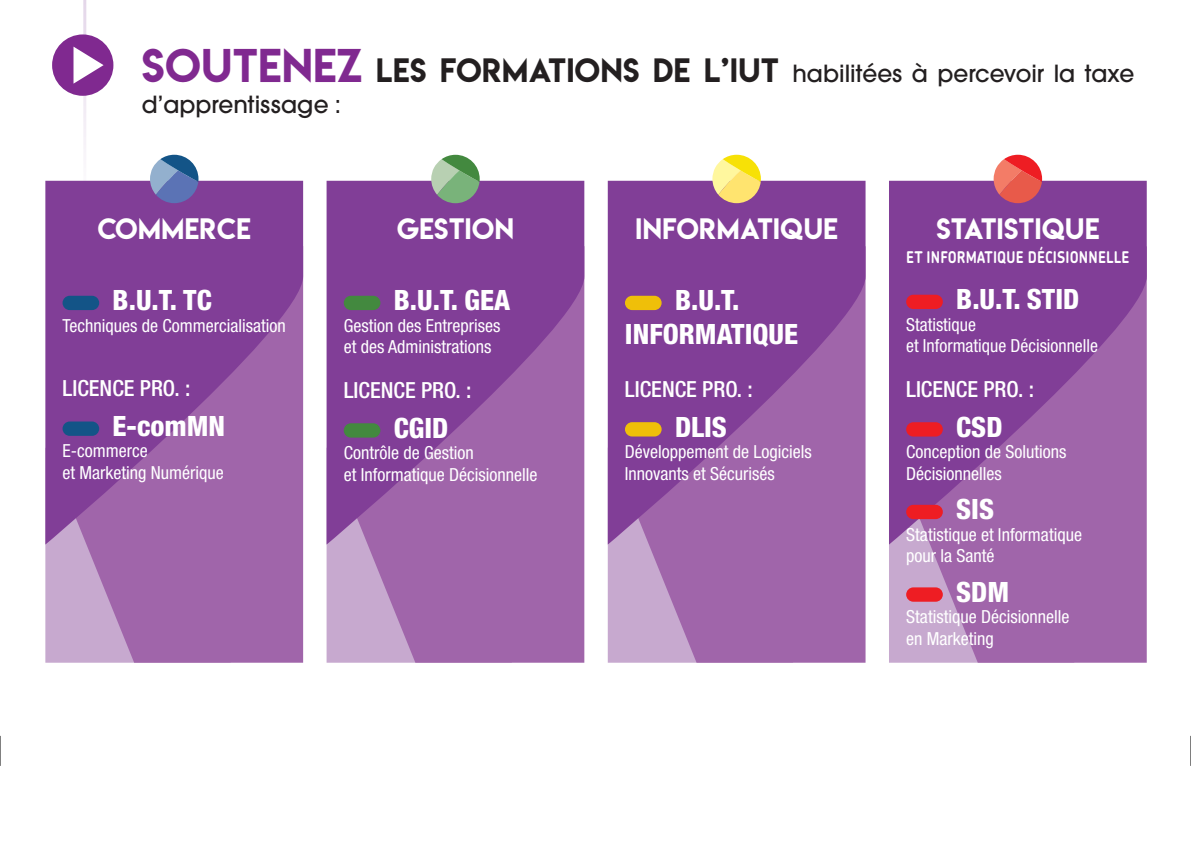
<style>
.page{position:relative;width:1191px;height:851px;background:#fff}
.page>*{position:absolute;margin:0;border:0;box-sizing:border-box;transform-origin:0 0}
.t1{font:800 condensed 28px/33.6px "Helvetica Neue LT Std";color:#fff;text-align:center}
.t2{font:26.2px "Lemon Milk";letter-spacing:.02em;color:#fff}
.t3{font:500 26px/31.2px "Avant Garde Gothic Itc T";color:#231f20}
.t4{font:500 condensed 22.2px "Helvetica Neue LT Std";color:#fff}
.t5{font:condensed 18px/21.6px "Helvetica Neue LT Std";color:#fff}
.t6{font:700 16.2px "Chevin Pro";letter-spacing:.015em;color:#fff;scale:.86 1}
.s1{font-family:"Lemon Milk";font-weight:400;font-size:42px;color:#802990}
.s2{font-family:"Lemon Milk";font-weight:400;font-size:30px}
</style>
<div class="page">
<hr style="left:83px;top:0;width:3px;height:248px;background:#7e3e98">
<div style="left:52px;top:34px;width:61px;height:62px;background:#802990;border-radius:50%"></div>
<svg style="left:73px;top:47px;width:31px;height:37px"></svg>
<div style="left:326px;top:544px;width:20px;height:118px;background:#c7a9cf"></div>
<svg style="left:346px;top:544px;width:238px;height:118px;background:#a772b1"></svg>
<svg style="left:326px;top:181px;width:258px;height:363px;background:#8c4c9d"></svg>
<div style="left:344px;top:296px;width:36px;height:14px;background:#43893f;border-radius:7px"></div>
<div style="left:344px;top:423px;width:36px;height:14px;background:#43893f;border-radius:7px"></div>
<svg style="left:431px;top:155px;width:49px;height:48px;background:#8cac8c"></svg>
<div style="left:45px;top:544px;width:20px;height:118px;background:#c7a9cf"></div>
<svg style="left:65px;top:544px;width:238px;height:118px;background:#a772b1"></svg>
<svg style="left:45px;top:181px;width:258px;height:363px;background:#8b4b9d"></svg>
<div style="left:63px;top:296px;width:36px;height:14px;background:#135487;border-radius:7px"></div>
<div style="left:63px;top:421px;width:36px;height:15px;background:#135487;border-radius:7px"></div>
<svg style="left:150px;top:155px;width:48px;height:48px;background:#6e83b5"></svg>
<div style="left:889px;top:544px;width:20px;height:118px;background:#c7a9cf"></div>
<svg style="left:909px;top:544px;width:237px;height:118px;background:#a670b0"></svg>
<svg style="left:889px;top:181px;width:257px;height:363px;background:#8b4b9d"></svg>
<div style="left:906px;top:295px;width:36px;height:14px;background:#ee1d23;border-radius:7px"></div>
<div style="left:906px;top:422px;width:36px;height:14px;background:#ee1d23;border-radius:7px"></div>
<div style="left:906px;top:504px;width:36px;height:15px;background:#ee1d23;border-radius:7px"></div>
<div style="left:906px;top:587px;width:36px;height:14px;background:#ee1d23;border-radius:7px"></div>
<svg style="left:993px;top:155px;width:49px;height:48px;background:#e26465"></svg>
<div style="left:608px;top:544px;width:20px;height:118px;background:#c7a9cf"></div>
<svg style="left:628px;top:544px;width:237px;height:118px;background:#a772b1"></svg>
<svg style="left:608px;top:181px;width:257px;height:363px;background:#8b4b9d"></svg>
<div style="left:625px;top:296px;width:36px;height:14px;background:#efbf09;border-radius:7px"></div>
<div style="left:625px;top:422px;width:36px;height:14px;background:#efbf09;border-radius:7px"></div>
<svg style="left:712px;top:155px;width:49px;height:48px;background:#efd878"></svg>
<hr style="left:0;top:735px;width:1px;height:30px;background:#000">
<hr style="left:1190px;top:735px;width:1px;height:30px;background:#000">
<h3 class="t3" style="left:142px;top:57px;width:994px"><span class="s1">SOUTENEZ</span> <span class="s2">LES FORMATIONS DE L’IUT</span> habilitées à percevoir la taxe d’apprentissage :</h3>
<h2 class="t2" style="left:98px;top:210px;width:155px">COMMERCE</h2>
<h1 class="t1" style="left:113px;top:283px;width:101px">B.U.T. TC</h1>
<p class="t5" style="left:63px;top:314px;width:225px">Techniques de Commercialisation</p>
<p class="t4" style="left:63px;top:375px;width:129px">LICENCE PRO. :</p>
<h1 class="t1" style="left:113px;top:408px;width:114px">E-comMN</h1>
<p class="t5" style="left:63px;top:440px;width:163px">E-commerce<br>et Marketing Numérique</p>
<h2 class="t2" style="left:397px;top:210px;width:118px">GESTION</h2>
<h1 class="t1" style="left:394px;top:283px;width:118px">B.U.T. GEA</h1>
<p class="t5" style="left:344px;top:314px;width:158px">Gestion des Entreprises et des Administrations</p>
<p class="t4" style="left:344px;top:377px;width:129px">LICENCE PRO. :</p>
<h1 class="t1" style="left:394px;top:410px;width:56px">CGID</h1>
<p class="t5" style="left:344px;top:442px;width:195px">Contrôle de Gestion<br>et Informatique Décisionnelle</p>
<h2 class="t2" style="left:635px;top:210px;width:204px">INFORMATIQUE</h2>
<h1 class="t1" style="left:625px;top:283px;width:175px">B.U.T.<br>INFORMATIQUE</h1>
<p class="t4" style="left:625px;top:376px;width:129px">LICENCE PRO. :</p>
<h1 class="t1" style="left:675px;top:409px;width:53px">DLIS</h1>
<p class="t5" style="left:625px;top:441px;width:188px">Développement de Logiciels<br>Innovants et Sécurisés</p>
<h2 class="t2" style="left:936px;top:210px;width:164px">STATISTIQUE</h2>
<p class="t6" style="left:906px;top:246px;width:261px">ET INFORMATIQUE DÉCISIONNELLE</p>
<h1 class="t1" style="left:956px;top:282px;width:124px">B.U.T. STID</h1>
<p class="t5" style="left:906px;top:313px;width:193px">Statistique<br>et Informatique Décisionnelle</p>
<p class="t4" style="left:906px;top:376px;width:129px">LICENCE PRO. :</p>
<h1 class="t1" style="left:956px;top:409px;width:48px">CSD</h1>
<p class="t5" style="left:906px;top:441px;width:162px">Conception de Solutions<br>Décisionnelles</p>
<h1 class="t1" style="left:956px;top:492px;width:39px">SIS</h1>
<p class="t5" style="left:906px;top:523px;width:177px">Statistique et Informatique pour la Santé</p>
<h1 class="t1" style="left:956px;top:574px;width:54px">SDM</h1>
<p class="t5" style="left:906px;top:606px;width:165px">Statistique Décisionnelle en Marketing</p>
</div>
